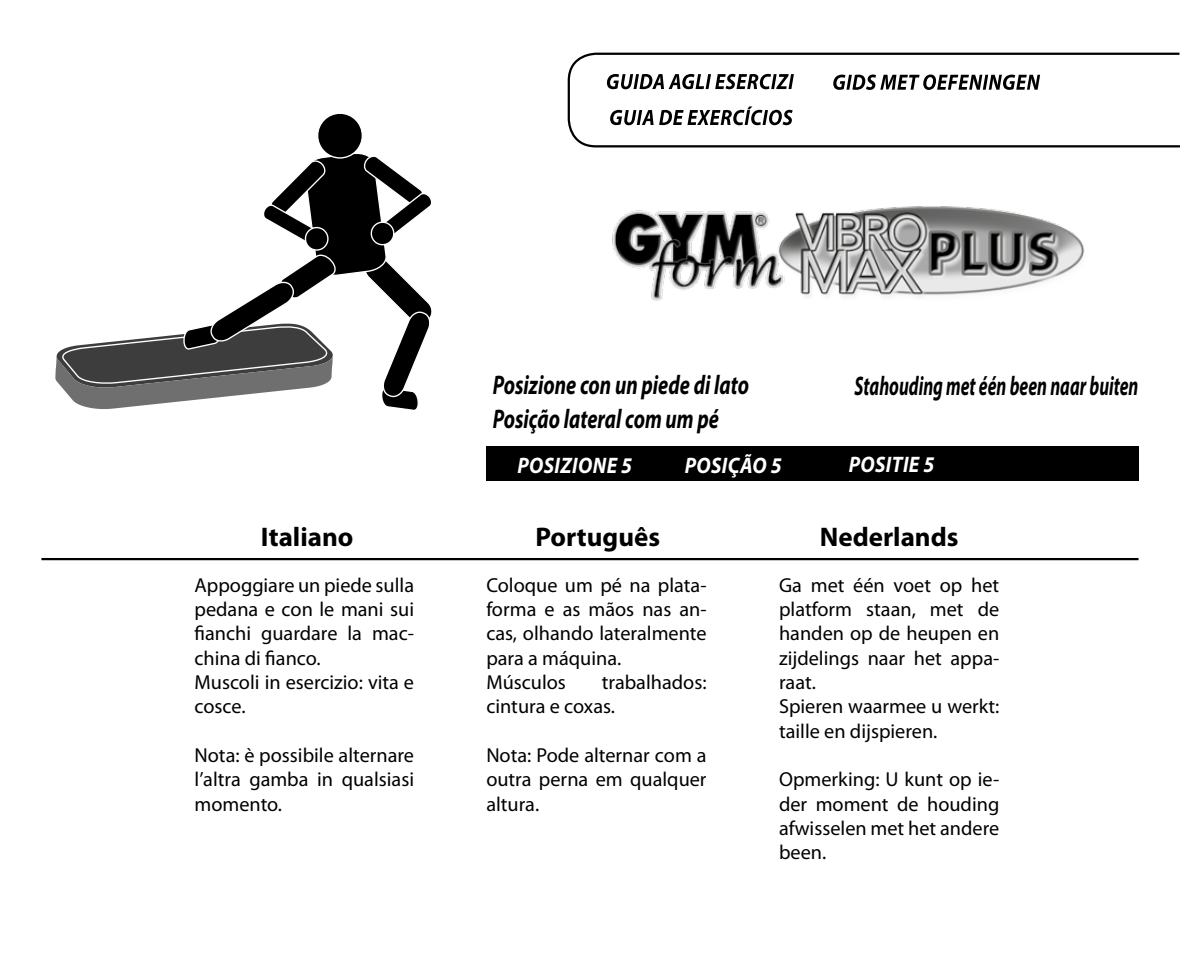
<style>
.page{position:relative;width:1180px;height:957px;background:#fff}
.page>*{position:absolute;margin:0;border:0;box-sizing:border-box;transform-origin:0 0}
.t1{font:italic 700 27px "Myriad Pro";color:#000;scale:.75 1}
.t2{font:italic 700 27px "Myriad Pro";color:#000;scale:.65 1}
.t3{font:700 27px "Myriad Pro";color:#000}
.t4{font:italic 700 22.5px "Myriad Pro";letter-spacing:.02em;color:#fff;scale:.9 1}
.t5{font:20.25px/24.3px "Myriad Pro";color:#000}
</style>
<div class="page">
<div style="left:486px;top:446px;width:652px;height:35px;background:#000"></div>
<hr style="left:41px;top:558px;width:1097px;height:2px;background:#000">
<svg style="left:567px;top:52px;width:613px;height:96px"></svg>
<svg style="left:607px;top:74px;width:187px;height:15px"></svg>
<svg style="left:610px;top:106px;width:183px;height:19px"></svg>
<svg style="left:833px;top:74px;width:207px;height:16px"></svg>
<img style="left:612px;top:206px;width:472px;height:95px">
<div style="left:318px;top:113px;width:44px;height:45px;background:#000;border-radius:50%"></div>
<div style="left:317px;top:113px;width:46px;height:46px;border:1px solid #fff;border-radius:50%"></div>
<svg style="left:55px;top:151px;width:377px;height:259px"></svg>
<h1 class="t3" style="left:261px;top:519px;width:94px">Italiano</h1>
<p class="t5" style="left:195px;top:572px;width:221px">Appoggiare un piede sulla pedana e con le mani sui fianchi guardare la mac&shy;china di fianco.<br>Muscoli in esercizio: vita e cosce.</p>
<p class="t5" style="left:195px;top:742px;width:221px;text-align:justify">Nota: è possibile alternare l’altra gamba in qualsiasi momento.</p>
<h1 class="t1" style="left:493px;top:367px;width:343px">Posizione con un piede di lato</h1>
<h1 class="t2" style="left:855px;top:368px;width:438px">Stahouding met één been naar buiten</h1>
<h1 class="t1" style="left:493px;top:401px;width:303px">Posição lateral com um pé</h1>
<p class="t4" style="left:517px;top:451px;width:129px">POSIZIONE 5</p>
<h1 class="t3" style="left:536px;top:519px;width:126px">Português</h1>
<p class="t4" style="left:685px;top:450px;width:109px">POSIÇÃO 5</p>
<p class="t4" style="left:849px;top:450px;width:96px">POSITIE 5</p>
<h1 class="t3" style="left:820px;top:519px;width:140px">Nederlands</h1>
<p class="t5" style="left:486px;top:572px;width:222px">Coloque um pé na plata&shy;forma e as mãos nas an&shy;cas, olhando lateralmente para a máquina.<br>Músculos</p>
<p class="t5" style="left:486px;top:670px;width:222px;text-indent:115px">trabalhados: cintura e coxas.</p>
<p class="t5" style="left:486px;top:742px;width:222px;text-align:justify">Nota: Pode alternar com a outra perna em qualquer altura.</p>
<p class="t5" style="left:779px;top:572px;width:222px">Ga met één voet op het platform staan, met de handen op de heupen en zijdelings naar het appa&shy;raat.<br>Spieren waarmee u werkt: taille en dijspieren.</p>
<p class="t5" style="left:779px;top:767px;width:222px;text-align:justify">Opmerking: U kunt op ie&shy;der moment de houding afwisselen met het andere been.</p>
</div>
